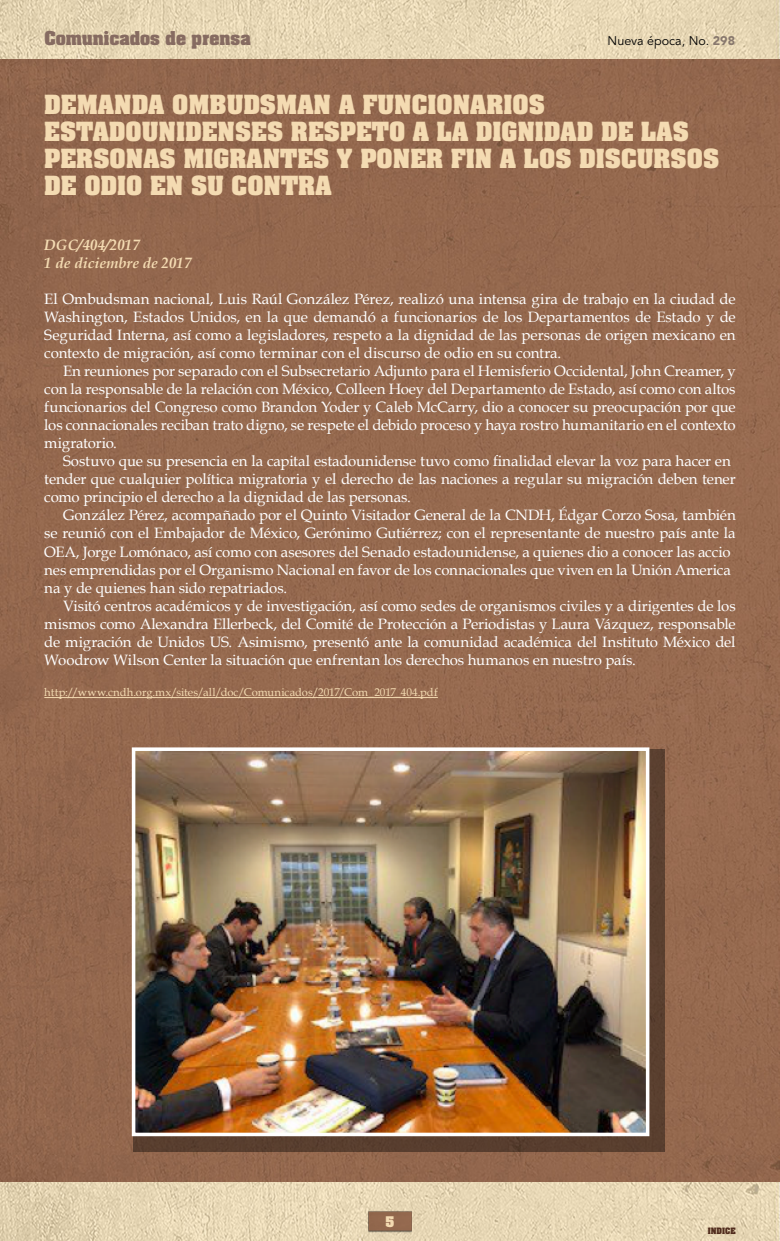
<style>
.page{position:relative;width:780px;height:1241px;background:#fff}
.page>*{position:absolute;margin:0;border:0;box-sizing:border-box;transform-origin:0 0}
.t1{font:700 22.5px/27px "Aachen Std";color:#f4dbb2}
.t2{font:700 16.25px "Aachen Std";color:#866b61}
.t3{font:15px/18px "Book Antiqua";letter-spacing:-.01em;color:#fff;text-align:justify}
.t4{font:italic 700 15px/18px "Book Antiqua";color:#f4dbb2}
.t5{font:12.5px "Avenir LT Std";color:#000}
.t6{font:700 12.5px "Aachen Std";color:#f4dbb2}
.t7{font:11.25px "Book Antiqua";letter-spacing:-.005em;color:#f4dbb2}
.t8{font:700 7.5px "Aachen Std";color:#512c1d}
.s1{font-weight:900;color:#88786d}
</style>
<div class="page">
<img style="left:0;top:0;width:779px;height:1240px">
<img style="left:368px;top:1204px;width:43px;height:32px">
<div style="left:0;top:60px;width:780px;height:1120px;background:#94684e"></div>
<hr style="left:44px;top:697px;width:394px;height:1px;background:#f4dbb2">
<div style="left:134px;top:749px;width:531px;height:402px;background:#000;opacity:.4"></div>
<img style="left:137px;top:752px;width:507px;height:378px">
<div style="left:132px;top:747px;width:517px;height:388px;border:4px solid #fff"></div>
<p class="t2" style="left:44px;top:26px;width:208px">Comunicados de prensa</p>
<p class="t5" style="left:607px;top:34px;width:129px">Nueva época, No. <span class="s1">298</span></p>
<h1 class="t1" style="left:44px;top:91px;width:676px">DEMANDA OMBUDSMAN A FUNCIONARIOS ESTADOUNIDENSES RESPETO A LA DIGNIDAD DE LAS PERSONAS MIGRANTES Y PONER FIN A LOS DISCURSOS DE ODIO EN SU CONTRA</h1>
<p class="t4" style="left:44px;top:236px;width:149px">DGC/404/2017<br>1 de diciembre de 2017</p>
<p class="t3" style="left:44px;top:290px;width:693px">El Ombudsman nacional, Luis Raúl González Pérez, realizó una intensa gira de trabajo en la ciudad de Washington, Estados Unidos, en la que demandó a funcionarios de los Departamentos de Estado y de Seguridad Interna, así como a legisladores, respeto a la dignidad de las personas de origen mexicano en contexto de migración, así como terminar con el discurso de odio en su contra.</p>
<p class="t3" style="left:44px;top:362px;width:693px;text-indent:19px">En reuniones por separado con el Subsecretario Adjunto para el Hemisferio Occidental, John Creamer, y con la responsable de la relación con México, Colleen Hoey del Departamento de Estado, así como con altos funcionarios del Congreso como Brandon Yoder y Caleb McCarry, dio a conocer su preocupación por que los connacionales reciban trato digno, se respete el debido proceso y haya rostro humanitario en el contexto migratorio.</p>
<p class="t3" style="left:44px;top:452px;width:692px;text-align:left;text-indent:19px">Sostuvo que su presencia en la capital estadounidense tuvo como finalidad elevar la voz para hacer en tender que cualquier política migratoria y el derecho de las naciones a regular su migración deben tener como principio el derecho a la dignidad de las personas.</p>
<p class="t3" style="left:44px;top:506px;width:693px;text-align:left;text-indent:19px">González Pérez, acompañado por el Quinto Visitador General de la CNDH, Édgar Corzo Sosa, también se reunió con el Embajador de México, Gerónimo Gutiérrez; con el representante de nuestro país ante la OEA, Jorge Lomónaco, así como con asesores del Senado estadounidense, a quienes dio a conocer las accio nes emprendidas por el Organismo Nacional en favor de los connacionales que viven en la Unión America na y de quienes han sido repatriados.</p>
<p class="t3" style="left:44px;top:596px;width:692px;text-indent:19px">Visitó centros académicos y de investigación, así como sedes de organismos civiles y a dirigentes de los mismos como Alexandra Ellerbeck, del Comité de Protección a Periodistas y Laura Vázquez, responsable de migración de Unidos US. Asimismo, presentó ante la comunidad académica del Instituto México del Woodrow Wilson Center la situación que enfrentan los derechos humanos en nuestro país.</p>
<p class="t7" style="left:44px;top:685px;width:395px">http://www.cndh.org.mx/sites/all/doc/Comunicados/2017/Com_2017_404.pdf</p>
<p class="t6" style="left:386px;top:1212px;width:10px">5</p>
<p class="t8" style="left:707px;top:1224px;width:29px">INDICE</p>
</div>
